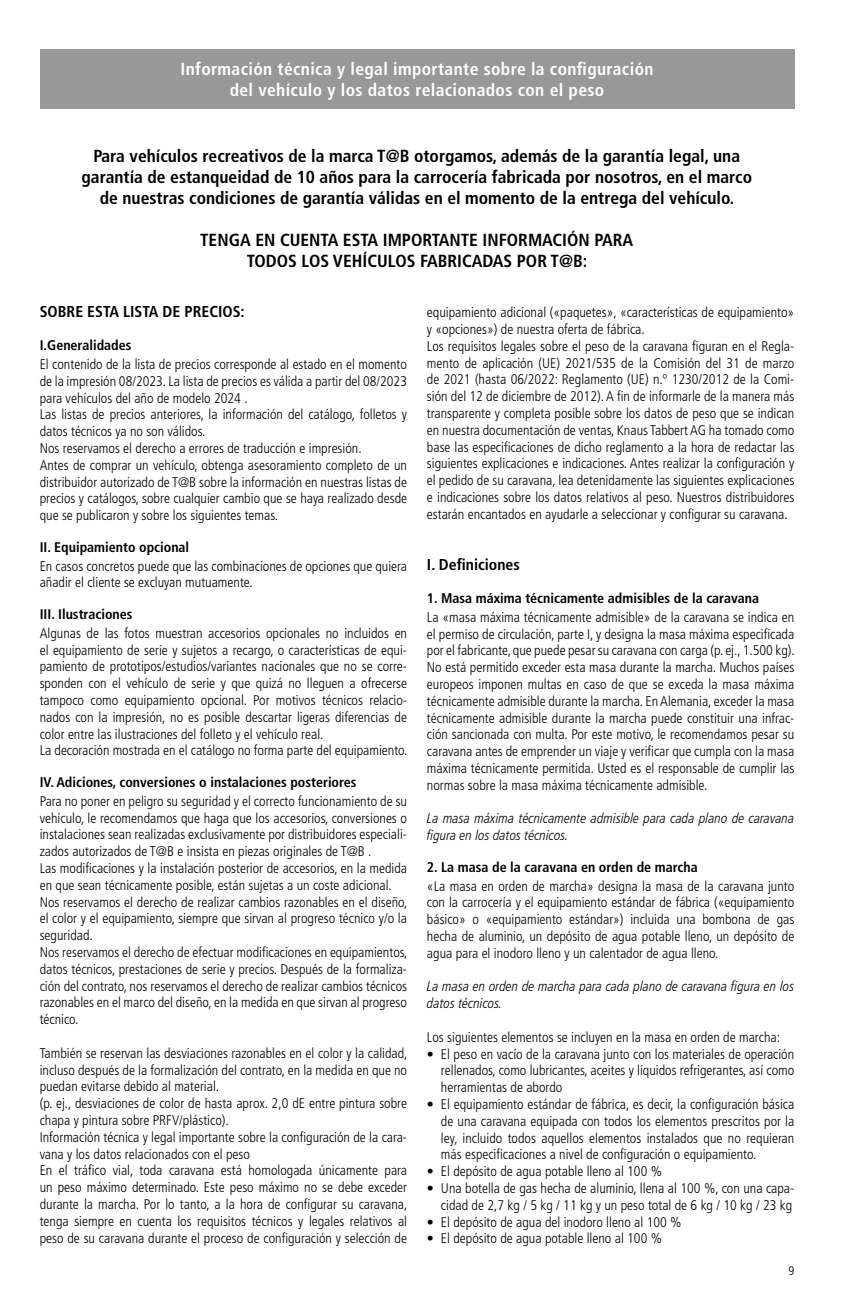
<style>
.page{position:relative;width:844px;height:1290px;background:#fff}
.page>*{position:absolute;margin:0;border:0;box-sizing:border-box;transform-origin:0 0}
.t1{font:700 condensed 17.5px/21px "Frutiger LT Std";color:#000;text-align:center}
.t2{font:700 condensed 17.5px/21px "Frutiger LT Std";letter-spacing:.02em;color:#fff;text-align:center}
.t3{font:700 condensed 15.75px "Frutiger LT Std";color:#000}
.t4{font:300 condensed 14px/16.8px "Frutiger LT Std";color:#000}
.t5{font:700 condensed 14px "Frutiger LT Std";color:#000}
.t6{font:italic 300 condensed 14px/16.8px "Frutiger LT Pro";color:#000}
.t7{font:300 condensed 12.25px "Frutiger LT Std";color:#000}
</style>
<div class="page">
<div style="left:40px;top:50px;width:754px;height:59px;background:#999898"></div>
<p class="t2" style="left:180px;top:59px;width:474px">Información técnica y legal importante sobre la configuración del vehículo y los datos relacionados con el peso</p>
<p class="t1" style="left:81px;top:145px;width:671px">Para vehículos recreativos de la marca T@B otorgamos, además de la garantía legal, una garantía de estanqueidad de 10 años para la carrocería fabricada por nosotros, en el marco de nuestras condiciones de garantía válidas en el momento de la entrega del vehículo.</p>
<p class="t1" style="left:200px;top:229px;width:434px">TENGA EN CUENTA ESTA IMPORTANTE INFORMACIÓN PARA<br>TODOS LOS VEHÍCULOS FABRICADAS POR T@B:</p>
<p class="t3" style="left:40px;top:302px;width:206px">SOBRE ESTA LISTA DE PRECIOS:</p>
<p class="t5" style="left:40px;top:337px;width:93px">I.Generalidades</p>
<p class="t4" style="left:40px;top:356px;width:369px">El contenido de la lista de precios corresponde al estado en el momento de la impresión 08/2023. La lista de precios es válida a partir del 08/2023 para vehículos del año de modelo 2024 .<br>Las listas de precios anteriores, la información del catálogo, folletos y datos técnicos ya no son válidos.<br>Nos reservamos el derecho a errores de traducción e impresión.<br>Antes de comprar un vehículo, obtenga asesoramiento completo de un distribuidor autorizado de T@B sobre la información en nuestras listas de precios y catálogos, sobre cualquier cambio que se haya realizado desde que se publicaron y sobre los siguientes temas.</p>
<p class="t5" style="left:40px;top:539px;width:151px">II. Equipamiento opcional</p>
<p class="t4" style="left:40px;top:557px;width:369px">En casos concretos puede que las combinaciones de opciones que quiera añadir el cliente se excluyan mutuamente.</p>
<p class="t5" style="left:40px;top:606px;width:94px">III. Ilustraciones</p>
<p class="t4" style="left:40px;top:625px;width:369px">Algunas de las fotos muestran accesorios opcionales no incluidos en el equipamiento de serie y sujetos a recargo, o características de equi&shy;pamiento de prototipos/estudios/variantes nacionales que no se corre&shy;sponden con el vehículo de serie y que quizá no lleguen a ofrecerse tampoco como equipamiento opcional. Por motivos técnicos relacio&shy;nados con la impresión, no es posible descartar ligeras diferencias de color entre las ilustraciones del folleto y el vehículo real.<br>La decoración mostrada en el catálogo no forma parte del equipamiento.</p>
<p class="t5" style="left:40px;top:774px;width:318px">IV. Adiciones, conversiones o instalaciones posteriores</p>
<p class="t4" style="left:40px;top:793px;width:369px">Para no poner en peligro su seguridad y el correcto funcionamiento de su vehículo, le recomendamos que haga que los accesorios, conversiones o instalaciones sean realizadas exclusivamente por distribuidores especiali&shy;zados autorizados de T@B e insista en piezas originales de T@B .<br>Las modificaciones y la instalación posterior de accesorios, en la medida en que sean técnicamente posible, están sujetas a un coste adicional.<br>Nos reservamos el derecho de realizar cambios razonables en el diseño, el color y el equipamiento, siempre que sirvan al progreso técnico y/o la seguridad.<br>Nos reservamos el derecho de efectuar modificaciones en equipamientos, datos técnicos, prestaciones de serie y precios. Después de la formaliza&shy;ción del contrato, nos reservamos el derecho de realizar cambios técnicos razonables en el marco del diseño, en la medida en que sirvan al progreso técnico.</p>
<p class="t4" style="left:40px;top:1045px;width:369px">También se reservan las desviaciones razonables en el color y la calidad, incluso después de la formalización del contrato, en la medida en que no puedan evitarse debido al material.<br>(p. ej., desviaciones de color de hasta aprox. 2,0 dE entre pintura sobre chapa y pintura sobre PRFV/plástico).<br>Información técnica y legal importante sobre la configuración de la cara&shy;vana y los datos relacionados con el peso<br>En el tráfico vial, toda caravana está homologada únicamente para un peso máximo determinado. Este peso máximo no se debe exceder durante la marcha. Por lo tanto, a la hora de configurar su caravana, tenga siempre en cuenta los requisitos técnicos y legales relativos al peso de su caravana durante el proceso de configuración y selección de</p>
<p class="t4" style="left:427px;top:304px;width:369px">equipamiento adicional («paquetes», «características de equipamiento» y «opciones») de nuestra oferta de fábrica.<br>Los requisitos legales sobre el peso de la caravana figuran en el Regla&shy;mento de aplicación (UE) 2021/535 de la Comisión del 31 de marzo de 2021 (hasta 06/2022: Reglamento (UE) n.º 1230/2012 de la Comi&shy;sión del 12 de diciembre de 2012). A fin de informarle de la manera más transparente y completa posible sobre los datos de peso que se indican en nuestra documentación de ventas, Knaus Tabbert AG ha tomado como base las especificaciones de dicho reglamento a la hora de redactar las siguientes explicaciones e indicaciones. Antes realizar la configuración y el pedido de su caravana, lea detenidamente las siguientes explicaciones e indicaciones sobre los datos relativos al peso. Nuestros distribuidores estarán encantados en ayudarle a seleccionar y configurar su caravana.</p>
<p class="t3" style="left:427px;top:555px;width:94px">I. Definiciones</p>
<p class="t5" style="left:427px;top:590px;width:333px">1. Masa máxima técnicamente admisibles de la caravana</p>
<p class="t4" style="left:427px;top:609px;width:369px;text-align:justify">La «masa máxima técnicamente admisible» de la caravana se indica en el permiso de circulación, parte I, y designa la masa máxima especificada por el fabricante, que puede pesar su caravana con carga (p. ej., 1.500 kg).<br>No está permitido exceder esta masa durante la marcha. Muchos países europeos imponen multas en caso de que se exceda la masa máxima técnicamente admisible durante la marcha. En Alemania, exceder la masa técnicamente admisible durante la marcha puede constituir una infrac&shy;ción sancionada con multa. Por este motivo, le recomendamos pesar su caravana antes de emprender un viaje y verificar que cumpla con la masa máxima técnicamente permitida. Usted es el responsable de cumplir las normas sobre la masa máxima técnicamente admisible.</p>
<p class="t6" style="left:427px;top:810px;width:369px">La masa máxima técnicamente admisible para cada plano de caravana figura en los datos técnicos.</p>
<p class="t5" style="left:427px;top:859px;width:272px">2. La masa de la caravana en orden de marcha</p>
<p class="t4" style="left:427px;top:877px;width:369px;text-align:justify">«La masa en orden de marcha» designa la masa de la caravana junto con la carrocería y el equipamiento estándar de fábrica («equipamiento básico» o «equipamiento estándar») incluida una bombona de gas hecha de aluminio, un depósito de agua potable lleno, un depósito de agua para el inodoro lleno y un calentador de agua lleno.</p>
<p class="t6" style="left:427px;top:978px;width:369px">La masa en orden de marcha para cada plano de caravana figura en los datos técnicos.</p>
<p class="t4" style="left:427px;top:1029px;width:354px">Los siguientes elementos se incluyen en la masa en orden de marcha:</p>
<p class="t4" style="left:441px;top:1045px;width:355px;text-align:justify;text-indent:-14px">• El peso en vacío de la caravana junto con los materiales de operación rellenados, como lubricantes, aceites y líquidos refrigerantes, así como herramientas de abordo</p>
<p class="t4" style="left:441px;top:1096px;width:355px;text-align:justify;text-indent:-14px">• El equipamiento estándar de fábrica, es decir, la configuración básica de una caravana equipada con todos los elementos prescritos por la ley, incluido todos aquellos elementos instalados que no requieran más especificaciones a nivel de configuración o equipamiento.</p>
<p class="t4" style="left:427px;top:1163px;width:237px">• El depósito de agua potable lleno al 100 %</p>
<p class="t4" style="left:427px;top:1180px;width:369px;text-align:right">• Una botella de gas hecha de aluminio, llena al 100 %, con una capa&shy;cidad de 2,7 kg / 5 kg / 11 kg y un peso total de 6 kg / 10 kg / 23 kg</p>
<p class="t4" style="left:427px;top:1213px;width:256px">• El depósito de agua del inodoro lleno al 100 %</p>
<p class="t4" style="left:427px;top:1230px;width:237px">• El depósito de agua potable lleno al 100 %</p>
<p class="t7" style="left:788px;top:1264px;width:7px">9</p>
</div>
